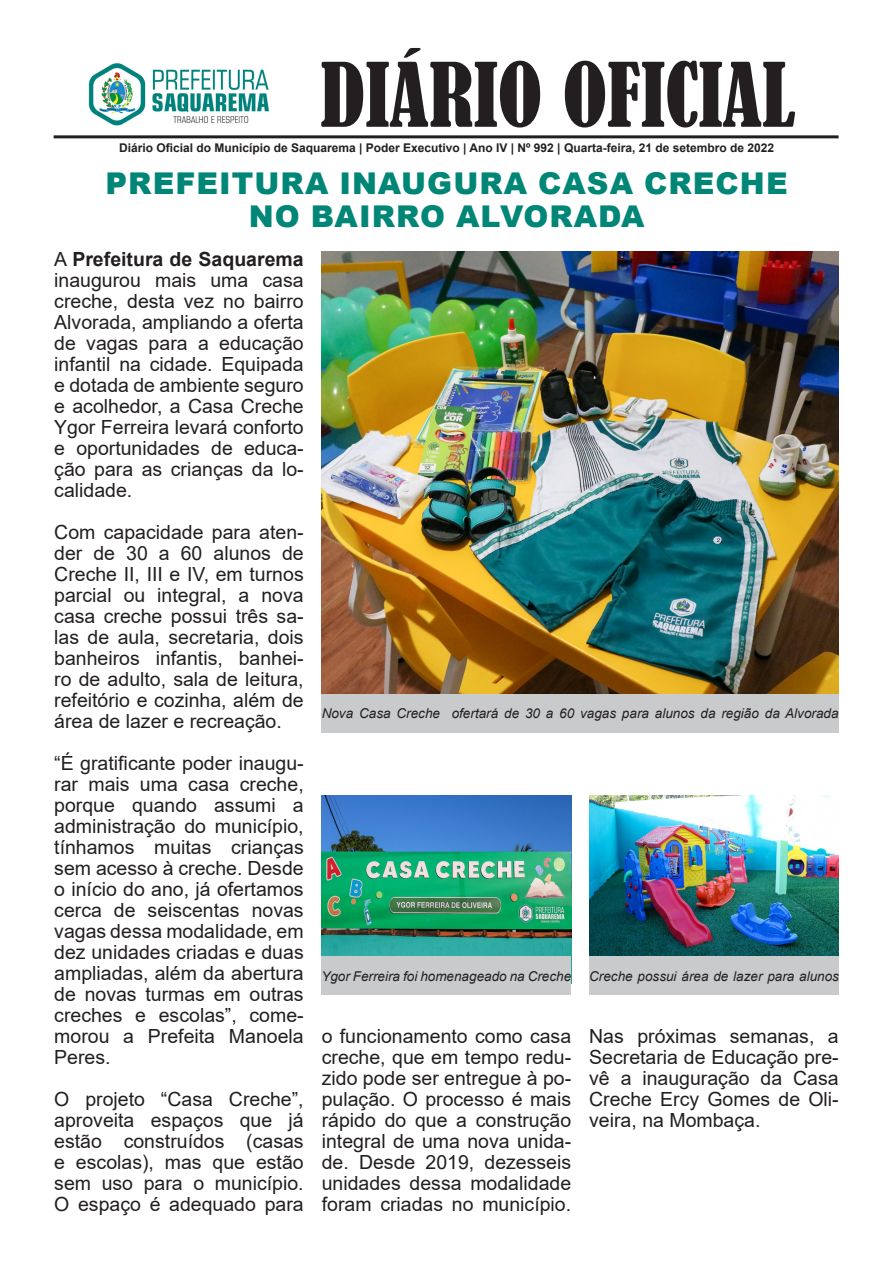
<style>
.page{position:relative;width:893px;height:1263px;background:#fff}
.page>*{position:absolute;margin:0;border:0;box-sizing:border-box;transform-origin:0 0}
.t1{font:condensed 82.5px "Bernard";color:#231f20}
.t2{font:900 30px "Arial";letter-spacing:.035em;color:#008677}
.t3{font:19.5px/21px "Arial";color:#231f20;text-align:justify}
.t4{font:italic 13.5px "Arial";color:#231f20}
.t5{font:700 12px "Arial";color:#231f20}
.s1{font-weight:700}
</style>
<div class="page">
<hr style="left:54px;top:135px;width:785px;height:3px;background:#231f20">
<img style="left:88px;top:63px;width:181px;height:63px">
<img style="left:322px;top:252px;width:517px;height:442px">
<div style="left:322px;top:694px;width:517px;height:38px;background:#c9cacc"></div>
<img style="left:322px;top:795px;width:249px;height:162px">
<div style="left:321px;top:957px;width:250px;height:38px;background:#c9cacc"></div>
<img style="left:589px;top:795px;width:250px;height:162px">
<div style="left:589px;top:957px;width:250px;height:38px;background:#c9cacc"></div>
<p class="t1" style="left:321px;top:47px;width:476px">DIÁRIO OFICIAL</p>
<p class="t5" style="left:119px;top:139px;width:656px">Diário Oficial do Município de Saquarema | Poder Executivo | Ano IV | Nº 992 | Quarta-feira, 21 de setembro de 2022</p>
<p class="t2" style="left:106px;top:161px;width:684px">PREFEITURA INAUGURA CASA CRECHE</p>
<p class="t2" style="left:249px;top:194px;width:397px">NO BAIRRO ALVORADA</p>
<p class="t3" style="left:54px;top:249px;width:251px">A <span class="s1">Prefeitura de Saquarema </span>inaugurou mais uma casa creche, desta vez no bairro Alvorada, ampliando a oferta de vagas para a educação infantil na cidade. Equipada e dotada de ambiente seguro e acolhedor, a Casa Creche Ygor Ferreira levará conforto e oportunidades de educa&shy;ção para as crianças da lo&shy;calidade.</p>
<p class="t3" style="left:54px;top:522px;width:251px">Com capacidade para aten&shy;der de 30 a 60 alunos de Creche II, III e IV, em turnos parcial ou integral, a nova casa creche possui três sa&shy;las de aula, secretaria, dois banheiros infantis, banhei&shy;ro de adulto, sala de leitura, refeitório e cozinha, além de área de lazer e recreação.</p>
<p class="t3" style="left:54px;top:753px;width:251px">“É gratificante poder inaugu&shy;rar mais uma casa creche, porque quando assumi a administração do município, tínhamos muitas crianças sem acesso à creche. Desde o início do ano, já ofertamos cerca de seiscentas novas vagas dessa modalidade, em dez unidades criadas e duas ampliadas, além da abertura de novas turmas em outras creches e escolas”, come&shy;morou a Prefeita Manoela Peres.</p>
<p class="t3" style="left:54px;top:1089px;width:251px">O projeto “Casa Creche”, aproveita espaços que já estão construídos (casas e escolas), mas que estão sem uso para o município.<br>O espaço é adequado para</p>
<p class="t4" style="left:322px;top:705px;width:518px">Nova Casa Creche ofertará de 30 a 60 vagas para alunos da região da Alvorada</p>
<p class="t4" style="left:321px;top:967px;width:251px">Ygor Ferreira foi homenageado na Creche</p>
<p class="t4" style="left:589px;top:967px;width:251px">Creche possui área de lazer para alunos</p>
<p class="t3" style="left:322px;top:1026px;width:251px">o funcionamento como casa creche, que em tempo redu&shy;zido pode ser entregue à po&shy;pulação. O processo é mais rápido do que a construção integral de uma nova unida&shy;de. Desde 2019, dezesseis unidades dessa modalidade foram criadas no município.</p>
<p class="t3" style="left:589px;top:1026px;width:251px">Nas próximas semanas, a Secretaria de Educação pre&shy;vê a inauguração da Casa</p>
<p class="t3" style="left:589px;top:1089px;width:251px">Creche Ercy Gomes de Oli&shy;veira, na Mombaça.</p>
</div>
